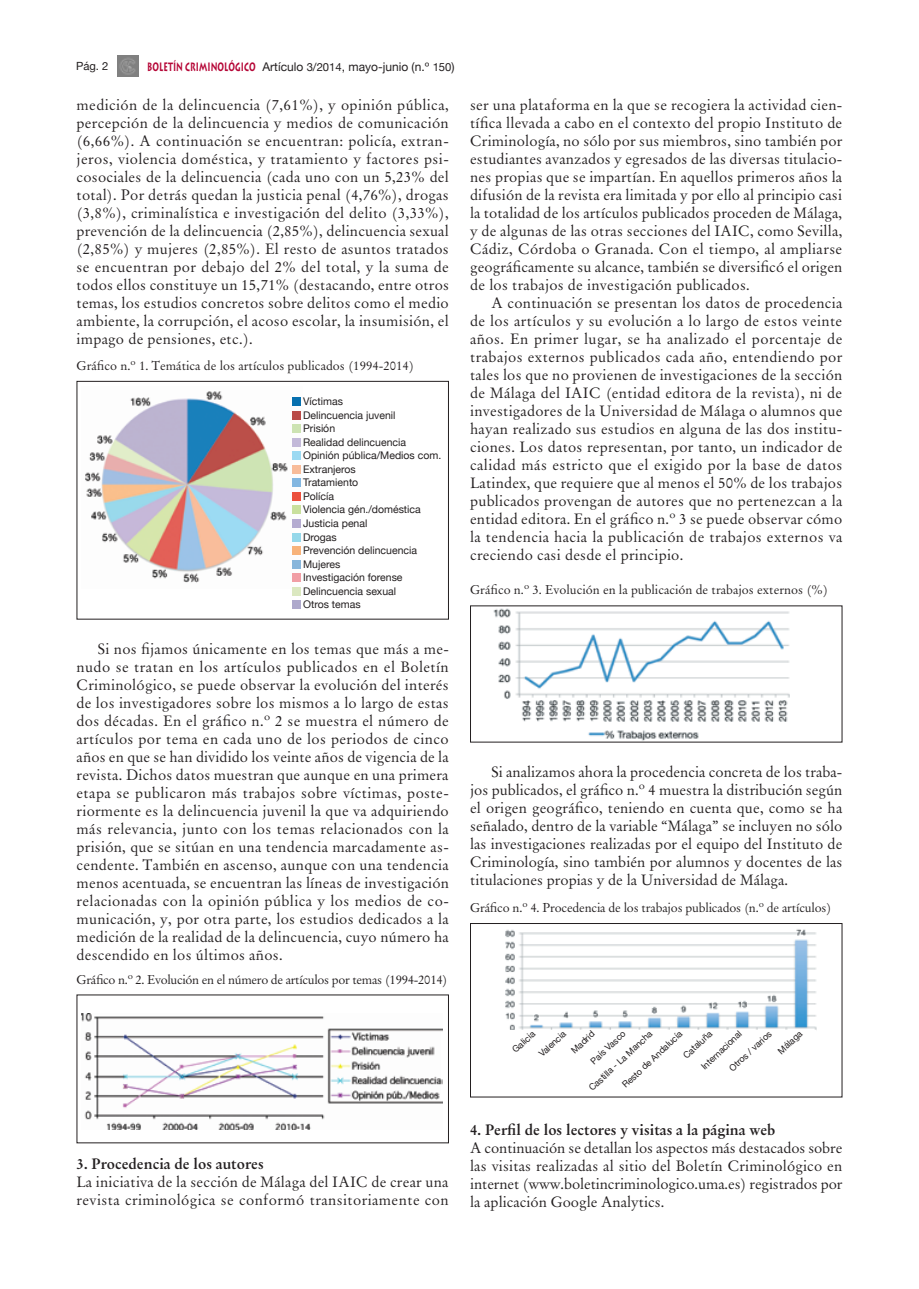
<style>
.page{position:relative;width:919px;height:1289px;background:#fff}
.page>*{position:absolute;margin:0;border:0;box-sizing:border-box;transform-origin:0 0}
.t1{font:15px/18px "Original Garamond BT";letter-spacing:.015em;color:#231f20;text-align:justify}
.t2{font:700 15px "Original Garamond BT";color:#231f20}
.t3{font:12.75px "Original Garamond BT";letter-spacing:-.015em;color:#231f20}
.t4{font:12px "Helvetica Neue";color:#231f20}
.t5{font:11.25px "Helvetica Neue";color:#231f20}
.t6{font:10.5px/13.5px "Helvetica Neue";color:#231f20}
.t7{font:9px/19.5px "Helvetica Neue";color:#231f20}
.s1{font-family:"Lithos";font-weight:700;color:#b50536}
.s2{font-size:11.25px}
</style>
<div class="page">
<img style="left:117px;top:55px;width:22px;height:22px">
<img style="left:493px;top:608px;width:297px;height:132px">
<img style="left:81px;top:1013px;width:362px;height:116px">
<img style="left:505px;top:929px;width:312px;height:101px">
<div style="left:470px;top:923px;width:372px;height:174px;border:1px solid #231f20"></div>
<img style="left:85px;top:391px;width:216px;height:197px">
<div style="left:292px;top:560px;width:8px;height:8px;background:#88b6db"></div>
<div style="left:292px;top:573px;width:8px;height:9px;background:#f19ea5"></div>
<div style="left:292px;top:587px;width:8px;height:8px;background:#dbe8c0"></div>
<div style="left:292px;top:600px;width:8px;height:9px;background:#aea9cc"></div>
<div style="left:292px;top:411px;width:8px;height:8px;background:#b94b48"></div>
<div style="left:292px;top:424px;width:8px;height:9px;background:#cde3b3"></div>
<div style="left:292px;top:438px;width:8px;height:8px;background:#c3b9d9"></div>
<div style="left:292px;top:451px;width:8px;height:9px;background:#9bd9f2"></div>
<div style="left:292px;top:465px;width:8px;height:8px;background:#f8bc9a"></div>
<div style="left:292px;top:478px;width:8px;height:9px;background:#83b7e1"></div>
<div style="left:292px;top:492px;width:8px;height:8px;background:#ec503d"></div>
<div style="left:292px;top:505px;width:8px;height:9px;background:#c9e09d"></div>
<div style="left:292px;top:519px;width:8px;height:9px;background:#b5acd1"></div>
<div style="left:292px;top:533px;width:8px;height:8px;background:#95d8ea"></div>
<div style="left:292px;top:546px;width:8px;height:9px;background:#f8b37a"></div>
<div style="left:292px;top:397px;width:8px;height:9px;background:#0770af"></div>
<div style="left:77px;top:381px;width:372px;height:238px;border:1px solid #231f20"></div>
<p class="t5" style="left:76px;top:59px;width:34px">Pág. 2</p>
<p class="t4" style="left:147px;top:59px;width:309px"><span class="s1">BOLETÍN CRIMINOLÓGICO</span> Artículo <span class="s2">3/2014</span>, mayo-junio (n.º <span class="s2">150</span>)</p>
<p class="t1" style="left:77px;top:95px;width:374px">medición de la delincuencia (7,61%), y opinión pública, percepción de la delincuencia y medios de comunicación (6,66%). A continuación se encuentran: policía, extran&shy;jeros, violencia doméstica, y tratamiento y factores psi&shy;cosociales de la delincuencia (cada uno con un 5,23% del total). Por detrás quedan la justicia penal (4,76%), drogas (3,8%), criminalística e investigación del delito (3,33%), prevención de la delincuencia (2,85%), delincuencia sexual (2,85%) y mujeres (2,85%). El resto de asuntos tratados se encuentran por debajo del 2% del total, y la suma de todos ellos constituye un 15,71% (destacando, entre otros temas, los estudios concretos sobre delitos como el medio ambiente, la corrupción, el acoso escolar, la insumisión, el impago de pensiones, etc.).</p>
<p class="t3" style="left:77px;top:357px;width:339px">Gráfico n.º 1. Temática de los artículos publicados (1994-2014)</p>
<p class="t6" style="left:303px;top:394px;width:140px">Víctimas<br>Delincuencia juvenil<br>Prisión<br>Realidad delincuencia<br>Opinión pública/Medios com.<br>Extranjeros<br>Tratamiento<br>Polícía<br>Violencia gén./doméstica<br>Justicia penal<br>Drogas<br>Prevención delincuencia<br>Mujeres<br>Investigación forense<br>Delincuencia sexual<br>Otros temas</p>
<p class="t1" style="left:77px;top:640px;width:374px;text-indent:21px">Si nos fijamos únicamente en los temas que más a me&shy;nudo se tratan en los artículos publicados en el Boletín Criminológico, se puede observar la evolución del interés de los investigadores sobre los mismos a lo largo de estas dos décadas. En el gráfico n.º 2 se muestra el número de artículos por tema en cada uno de los periodos de cinco años en que se han dividido los veinte años de vigencia de la revista. Dichos datos muestran que aunque en una primera etapa se publicaron más trabajos sobre víctimas, poste&shy;riormente es la delincuencia juvenil la que va adquiriendo más relevancia, junto con los temas relacionados con la prisión, que se sitúan en una tendencia marcadamente as&shy;cendente. También en ascenso, aunque con una tendencia menos acentuada, se encuentran las líneas de investigación relacionadas con la opinión pública y los medios de co&shy;municación, y, por otra parte, los estudios dedicados a la medición de la realidad de la delincuencia, cuyo número ha descendido en los últimos años.</p>
<p class="t3" style="left:77px;top:971px;width:372px">Gráfico n.º 2. Evolución en el número de artículos por temas (1994-2014)</p>
<p class="t1" style="left:470px;top:95px;width:374px">ser una plataforma en la que se recogiera la actividad cien&shy;tífica llevada a cabo en el contexto del propio Instituto de Criminología, no sólo por sus miembros, sino también por estudiantes avanzados y egresados de las diversas titulacio&shy;nes propias que se impartían. En aquellos primeros años la difusión de la revista era limitada y por ello al principio casi la totalidad de los artículos publicados proceden de Málaga, y de algunas de las otras secciones del IAIC, como Sevilla, Cádiz, Córdoba o Granada. Con el tiempo, al ampliarse geográficamente su alcance, también se diversificó el origen de los trabajos de investigación publicados.</p>
<p class="t1" style="left:470px;top:293px;width:374px;text-indent:21px">A continuación se presentan los datos de procedencia de los artículos y su evolución a lo largo de estos veinte años. En primer lugar, se ha analizado el porcentaje de trabajos externos publicados cada año, entendiendo por tales los que no provienen de investigaciones de la sección de Málaga del IAIC (entidad editora de la revista), ni de investigadores de la Universidad de Málaga o alumnos que hayan realizado sus estudios en alguna de las dos institu&shy;ciones. Los datos representan, por tanto, un indicador de calidad más estricto que el exigido por la base de datos Latindex, que requiere que al menos el 50% de los trabajos publicados provengan de autores que no pertenezcan a la entidad editora. En el gráfico n.º 3 se puede observar cómo la tendencia hacia la publicación de trabajos externos va creciendo casi desde el principio.</p>
<p class="t3" style="left:470px;top:582px;width:359px">Gráfico n.º 3. Evolución en la publicación de trabajos externos (%)</p>
<p class="t1" style="left:470px;top:763px;width:374px;text-indent:21px">Si analizamos ahora la procedencia concreta de los traba&shy;jos publicados, el gráfico n.º 4 muestra la distribución según el origen geográfico, teniendo en cuenta que, como se ha señalado, dentro de la variable “Málaga” se incluyen no sólo las investigaciones realizadas por el equipo del Instituto de Criminología, sino también por alumnos y docentes de las titulaciones propias y de la Universidad de Málaga.</p>
<p class="t3" style="left:470px;top:899px;width:363px">Gráfico n.º 4. Procedencia de los trabajos publicados (n.º de artículos)</p>
<p class="t2" style="left:77px;top:1154px;width:189px">3. Procedencia de los autores</p>
<p class="t1" style="left:77px;top:1173px;width:374px">La iniciativa de la sección de Málaga del IAIC de crear una revista criminológica se conformó transitoriamente con</p>
<p class="t7" style="left:552px;top:1030px;width:30px;text-indent:-26px;rotate:-43deg">Valencia<br>Madrid</p>
<p class="t7" style="left:695px;top:1060px;width:53px;rotate:-43deg">Internacional</p>
<p class="t7" style="left:571px;top:1068px;width:84px;line-height:18.3px;text-align:center;rotate:-43deg">País Vasco<br>Castilla - La Mancha</p>
<p class="t7" style="left:616px;top:1078px;width:80px;rotate:-43deg">Resto de Andalucía</p>
<p class="t7" style="left:677px;top:1049px;width:37px;rotate:-43deg">Cataluña</p>
<p class="t7" style="left:507px;top:1043px;width:29px;rotate:-43deg">Galicia</p>
<p class="t7" style="left:772px;top:1045px;width:31px;rotate:-43deg">Málaga</p>
<p class="t7" style="left:723px;top:1062px;width:56px;rotate:-43deg">Otros / varios</p>
<p class="t2" style="left:470px;top:1120px;width:306px">4. Perfil de los lectores y visitas a la página web</p>
<p class="t1" style="left:470px;top:1138px;width:374px">A continuación se detallan los aspectos más destacados sobre las visitas realizadas al sitio del Boletín Criminológico en internet (www.boletincriminologico.uma.es) registrados por la aplicación Google Analytics.</p>
</div>
